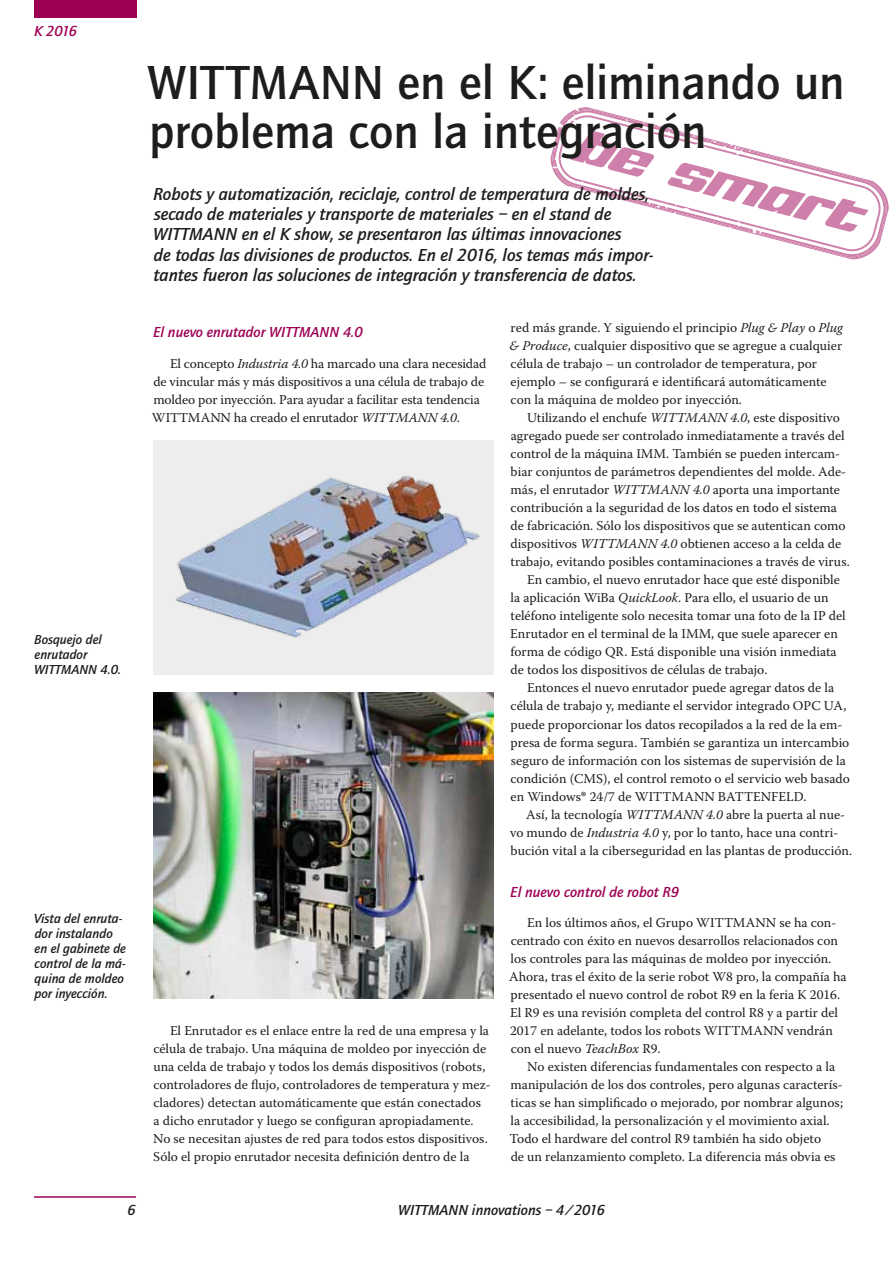
<style>
.page{position:relative;width:893px;height:1263px;background:#fff}
.page>*{position:absolute;margin:0;border:0;box-sizing:border-box;transform-origin:0 0}
.t1{font:500 49.5px/49.5px "Quay Sans";color:#1d1d1b}
.t2{font:italic 500 18px/20.2px "Quay Sans";color:#1d1d1b}
.t3{font:italic 500 15px "Quay Sans";color:#9e0054}
.t4{font:italic 500 15px "Quay Sans";color:#1d1d1b}
.t5{font:13.5px/18px "Warnock Pro";color:#1d1d1b}
.t6{font:italic 500 13.5px/15px "Quay Sans";color:#1d1d1b}
.s1{font-style:italic}
.s2{font-family:"Myriad Pro"}
</style>
<div class="page">
<div style="left:34px;top:0;width:102px;height:18px;background:#9e0054"></div>
<hr style="left:34px;top:1196px;width:102px;height:2px;background:#9e0054">
<svg style="left:550px;top:107px;width:339px;height:153px"></svg>
<img style="left:153px;top:692px;width:340px;height:307px">
<div style="left:153px;top:440px;width:340px;height:234px;background:#ededed"></div>
<img style="left:175px;top:475px;width:305px;height:163px">
<p class="t3" style="left:34px;top:22px;width:45px">K 2016</p>
<p class="t6" style="left:34px;top:632px;width:88px">Bosquejo del enrutador<br>WITTMANN 4.0.</p>
<p class="t6" style="left:34px;top:911px;width:94px">Vista del enruta&shy;dor instalando en el gabinete de control de la má&shy;quina de moldeo por inyección.</p>
<h1 class="t1" style="left:147px;top:58px;width:699px">WITTMANN en el K: eliminando un problema con la integración</h1>
<p class="t2" style="left:153px;top:184px;width:502px">Robots y automatización, reciclaje, control de temperatura de moldes, secado de materiales y transporte de materiales – en el stand de WITTMANN en el K show, se presentaron las últimas innovaciones<br>de todas las divisiones de productos. En el 2016, los temas más impor&shy;tantes fueron las soluciones de integración y transferencia de datos.</p>
<p class="t3" style="left:153px;top:324px;width:211px">El nuevo enrutador WITTMANN 4.0</p>
<p class="t5" style="left:152px;top:354px;width:336px;text-indent:18px">El concepto <span class="s1">Industria 4.0</span> ha marcado una clara necesidad de vincular más y más dispositivos a una célula de trabajo de moldeo por inyección. Para ayudar a facilitar esta tendencia WITTMANN ha creado el enrutador <span class="s1">WITTMANN 4.0</span>.</p>
<p class="t5" style="left:153px;top:1021px;width:339px;text-indent:17px">El Enrutador es el enlace entre la red de una empresa y la célula de trabajo. Una máquina de moldeo por inyección de una celda de trabajo y todos los demás dispositivos (robots, controladores de flujo, controladores de temperatura y mez&shy;cladores) detectan automáticamente que están conectados<br>a dicho enrutador y luego se configuran apropiadamente.<br>No se necesitan ajustes de red para todos estos dispositivos.<br>Sólo el propio enrutador necesita definición dentro de la</p>
<p class="t5" style="left:510px;top:318px;width:335px">red más grande. Y siguiendo el principio <span class="s1">Plug &amp; Play</span> o <span class="s1">Plug &amp; Produce</span>, cualquier dispositivo que se agregue a cualquier célula de trabajo – un controlador de temperatura, por ejemplo – se configurará e identificará automáticamente con la máquina de moldeo por inyección.</p>
<p class="t5" style="left:527px;top:408px;width:314px">Utilizando el enchufe <span class="s1">WITTMANN 4.0</span>, este dispositivo</p>
<p class="t5" style="left:511px;top:426px;width:335px">agregado puede ser controlado inmediatamente a través del</p>
<p class="t5" style="left:511px;top:444px;width:331px">control de la máquina IMM. También se pueden intercam-</p>
<p class="t5" style="left:511px;top:462px;width:337px">biar conjuntos de parámetros dependientes del molde. Ade-</p>
<p class="t5" style="left:511px;top:480px;width:331px">más, el enrutador <span class="s1">WITTMANN 4.0</span> aporta una importante</p>
<p class="t5" style="left:511px;top:498px;width:328px">contribución a la seguridad de los datos en todo el sistema</p>
<p class="t5" style="left:511px;top:517px;width:336px">de fabricación. Sólo los dispositivos que se autentican como</p>
<p class="t5" style="left:511px;top:535px;width:332px">dispositivos <span class="s1">WITTMANN 4.0</span> obtienen acceso a la celda de</p>
<p class="t5" style="left:511px;top:553px;width:341px">trabajo, evitando posibles contaminaciones a través de virus.</p>
<p class="t5" style="left:527px;top:571px;width:314px">En cambio, el nuevo enrutador hace que esté disponible</p>
<p class="t5" style="left:511px;top:589px;width:320px">la aplicación WiBa <span class="s1">QuickLook</span>. Para ello, el usuario de un</p>
<p class="t5" style="left:511px;top:607px;width:337px">teléfono inteligente solo necesita tomar una foto de la IP del</p>
<p class="t5" style="left:510px;top:625px;width:329px">Enrutador en el terminal de la IMM, que suele aparecer en</p>
<p class="t5" style="left:510px;top:643px;width:328px">forma de código QR. Está disponible una visión inmediata</p>
<p class="t5" style="left:511px;top:661px;width:258px">de todos los dispositivos de células de trabajo.</p>
<p class="t5" style="left:527px;top:679px;width:309px">Entonces el nuevo enrutador puede agregar datos de la</p>
<p class="t5" style="left:511px;top:697px;width:337px">célula de trabajo y, mediante el servidor integrado OPC UA,</p>
<p class="t5" style="left:510px;top:715px;width:333px">puede proporcionar los datos recopilados a la red de la em-</p>
<p class="t5" style="left:510px;top:733px;width:340px">presa de forma segura. También se garantiza un intercambio</p>
<p class="t5" style="left:511px;top:751px;width:336px">seguro de información con los sistemas de supervisión de la</p>
<p class="t5" style="left:511px;top:769px;width:341px">condición (CMS), el control remoto o el servicio web basado</p>
<p class="t5" style="left:511px;top:787px;width:297px">en Windows<span class="s2">®</span> 24/7 de WITTMANN BATTENFELD.</p>
<p class="t5" style="left:526px;top:805px;width:320px">Así, la tecnología <span class="s1">WITTMANN 4.0</span> abre la puerta al nue-</p>
<p class="t5" style="left:510px;top:823px;width:330px">vo mundo de <span class="s1">Industria 4.0</span> y, por lo tanto, hace una contri-</p>
<p class="t5" style="left:511px;top:841px;width:343px">bución vital a la ciberseguridad en las plantas de producción.</p>
<p class="t3" style="left:510px;top:883px;width:170px">El nuevo control de robot R9</p>
<p class="t5" style="left:509px;top:913px;width:339px;text-indent:18px">En los últimos años, el Grupo WITTMANN se ha con&shy;centrado con éxito en nuevos desarrollos relacionados con los controles para las máquinas de moldeo por inyección.<br>Ahora, tras el éxito de la serie robot W8 pro, la compañía ha presentado el nuevo control de robot R9 en la feria K 2016.<br>El R9 es una revisión completa del control R8 y a partir del 2017 en adelante, todos los robots WITTMANN vendrán con el nuevo <span class="s1">TeachBox</span> R9.</p>
<p class="t5" style="left:509px;top:1057px;width:335px;text-indent:18px">No existen diferencias fundamentales con respecto a la manipulación de los dos controles, pero algunas caracterís&shy;ticas se han simplificado o mejorado, por nombrar algunos; la accesibilidad, la personalización y el movimiento axial.<br>Todo el hardware del control R9 también ha sido objeto<br>de un relanzamiento completo. La diferencia más obvia es</p>
<p class="t4" style="left:127px;top:1201px;width:10px">6</p>
<p class="t4" style="left:398px;top:1201px;width:208px">WITTMANN innovations – 4/2016</p>
</div>
